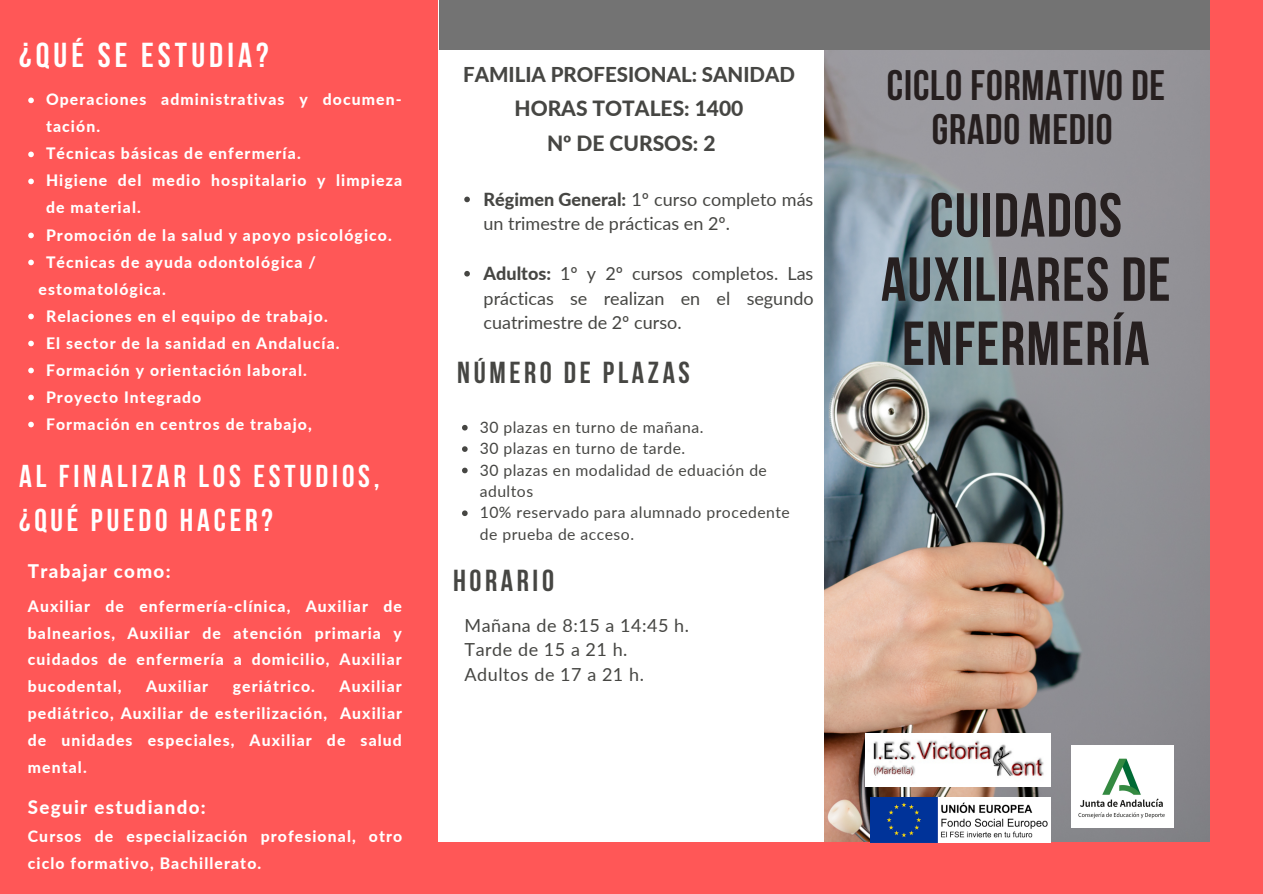
<style>
.page{position:relative;width:1263px;height:894px;background:#fff}
.page>*{position:absolute;margin:0;border:0;box-sizing:border-box;transform-origin:0 0}
.t1{font:700 61.95px/64.1px "Bebas Neue";letter-spacing:.02em;color:#261f1f;text-align:center}
.t2{font:700 42.45px/43.8px "Bebas Neue";letter-spacing:.02em;color:#261f1f;text-align:center}
.t3{font:700 34.5px "Bebas Neue";letter-spacing:.12em;color:#fff}
.t4{font:700 31.5px/43.8px "Bebas Neue";letter-spacing:.12em;color:#fff}
.t5{font:700 30.3px "Bebas Neue";letter-spacing:.12em;color:#464643}
.t6{font:800 21px/34px "Lato";color:#464643;text-align:center}
.t7{font:800 20.4px "Lato";color:#464643}
.t8{font:800 18.75px "Lato";letter-spacing:.07em;color:#fff}
.t9{font:18px/24.8px "Lato";color:#464643}
.t10{font:18px/24.8px "Lato";letter-spacing:.03em;color:#464643}
.t11{font:800 15.75px/27px "Lato";letter-spacing:.07em;color:#fff}
.t12{font:15.75px/21.3px "Lato";letter-spacing:.03em;color:#464643}
.s1{font-weight:800}
</style>
<div class="page">
<div style="left:0;top:0;width:1263px;height:893px;background:#ff5757"></div>
<img style="left:823px;top:0;width:387px;height:841px">
<div style="left:439px;top:0;width:384px;height:893px;background:#fff"></div>
<div style="left:42px;top:841px;width:1168px;height:52px;background:#ff5757"></div>
<div style="left:439px;top:0;width:770px;height:49px;background:#737373"></div>
<img style="left:1071px;top:745px;width:102px;height:82px">
<img style="left:866px;top:733px;width:184px;height:53px">
<img style="left:871px;top:797px;width:180px;height:45px">
<svg style="left:28px;top:97px;width:6px;height:6px"></svg>
<svg style="left:28px;top:151px;width:6px;height:6px"></svg>
<svg style="left:28px;top:178px;width:6px;height:6px"></svg>
<svg style="left:28px;top:232px;width:6px;height:6px"></svg>
<svg style="left:28px;top:259px;width:6px;height:6px"></svg>
<svg style="left:28px;top:313px;width:6px;height:6px"></svg>
<svg style="left:28px;top:340px;width:6px;height:6px"></svg>
<svg style="left:28px;top:367px;width:6px;height:6px"></svg>
<svg style="left:28px;top:394px;width:6px;height:6px"></svg>
<svg style="left:28px;top:421px;width:6px;height:6px"></svg>
<svg style="left:464px;top:196px;width:6px;height:6px"></svg>
<svg style="left:464px;top:271px;width:6px;height:5px"></svg>
<svg style="left:462px;top:425px;width:6px;height:5px"></svg>
<svg style="left:462px;top:446px;width:6px;height:6px"></svg>
<svg style="left:462px;top:467px;width:6px;height:6px"></svg>
<svg style="left:462px;top:510px;width:6px;height:6px"></svg>
<h3 class="t3" style="left:19px;top:41px;width:251px">¿QUÉ SE ESTUDIA?</h3>
<p class="t11" style="left:46px;top:86px;width:358px">Operaciones administrativas y documen&shy;tación.<br>Técnicas básicas de enfermería.<br>Higiene del medio hospitalario y limpieza de material.<br>Promoción de la salud y apoyo psicológico.<br>Técnicas de ayuda odontológica /</p>
<p class="t11" style="left:46px;top:302px;width:295px">Relaciones en el equipo de trabajo.<br>El sector de la sanidad en Andalucía.<br>Formación y orientación laboral.<br>Proyecto Integrado<br>Formación en centros de trabajo,</p>
<p class="t11" style="left:39px;top:275px;width:129px">estomatológica.</p>
<h3 class="t4" style="left:19px;top:457px;width:362px">AL FINALIZAR LOS ESTUDIOS, ¿QUÉ PUEDO HACER?</h3>
<p class="t8" style="left:28px;top:559px;width:144px">Trabajar como:</p>
<p class="t11" style="left:28px;top:592px;width:376px;text-align:justify">Auxiliar de enfermería-clínica, Auxiliar de balnearios, Auxiliar de atención primaria y cuidados de enfermería a domicilio, Auxiliar bucodental,</p>
<p class="t11" style="left:28px;top:672px;width:376px;text-align:justify;text-indent:312px">Auxiliar pediátrico, Auxiliar de esterilización, Auxiliar de unidades especiales, Auxiliar de salud mental.</p>
<p class="t8" style="left:28px;top:795px;width:179px">Seguir estudiando:</p>
<p class="t11" style="left:28px;top:822px;width:376px">Cursos de especialización profesional, otro ciclo formativo, Bachillerato.</p>
<p class="t11" style="left:146px;top:672px;width:64px">Auxiliar</p>
<p class="t11" style="left:233px;top:672px;width:84px">geriátrico.</p>
<p class="t7" style="left:463px;top:62px;width:333px">FAMILIA PROFESIONAL: SANIDAD</p>
<h3 class="t6" style="left:514px;top:91px;width:230px">HORAS TOTALES: 1400<br>Nº DE CURSOS: 2</h3>
<p class="t9" style="left:484px;top:186px;width:331px"><span class="s1">Régimen General:</span> 1º curso completo más un trimestre de prácticas en 2º.</p>
<p class="t9" style="left:484px;top:260px;width:332px;text-align:justify"><span class="s1">Adultos:</span> 1º y 2º cursos completos. Las prácticas se realizan en el segundo cuatrimestre de 2º curso.</p>
<h3 class="t5" style="left:457px;top:360px;width:234px">NÚMERO DE PLAZAS</h3>
<p class="t12" style="left:480px;top:416px;width:312px">30 plazas en turno de mañana.<br>30 plazas en turno de tarde.<br>30 plazas en modalidad de eduación de adultos<br>10% reservado para alumnado procedente de prueba de acceso.</p>
<h3 class="t5" style="left:453px;top:568px;width:102px">HORARIO</h3>
<p class="t10" style="left:465px;top:612px;width:226px">Mañana de 8:15 a 14:45 h.<br>Tarde de 15 a 21 h.<br>Adultos de 17 a 21 h.</p>
<h2 class="t2" style="left:887px;top:68px;width:280px">CICLO FORMATIVO DE<br>GRADO MEDIO</h2>
<h1 class="t1" style="left:881px;top:189px;width:291px">CUIDADOS<br>AUXILIARES DE<br>ENFERMERÍA</h1>
</div>
